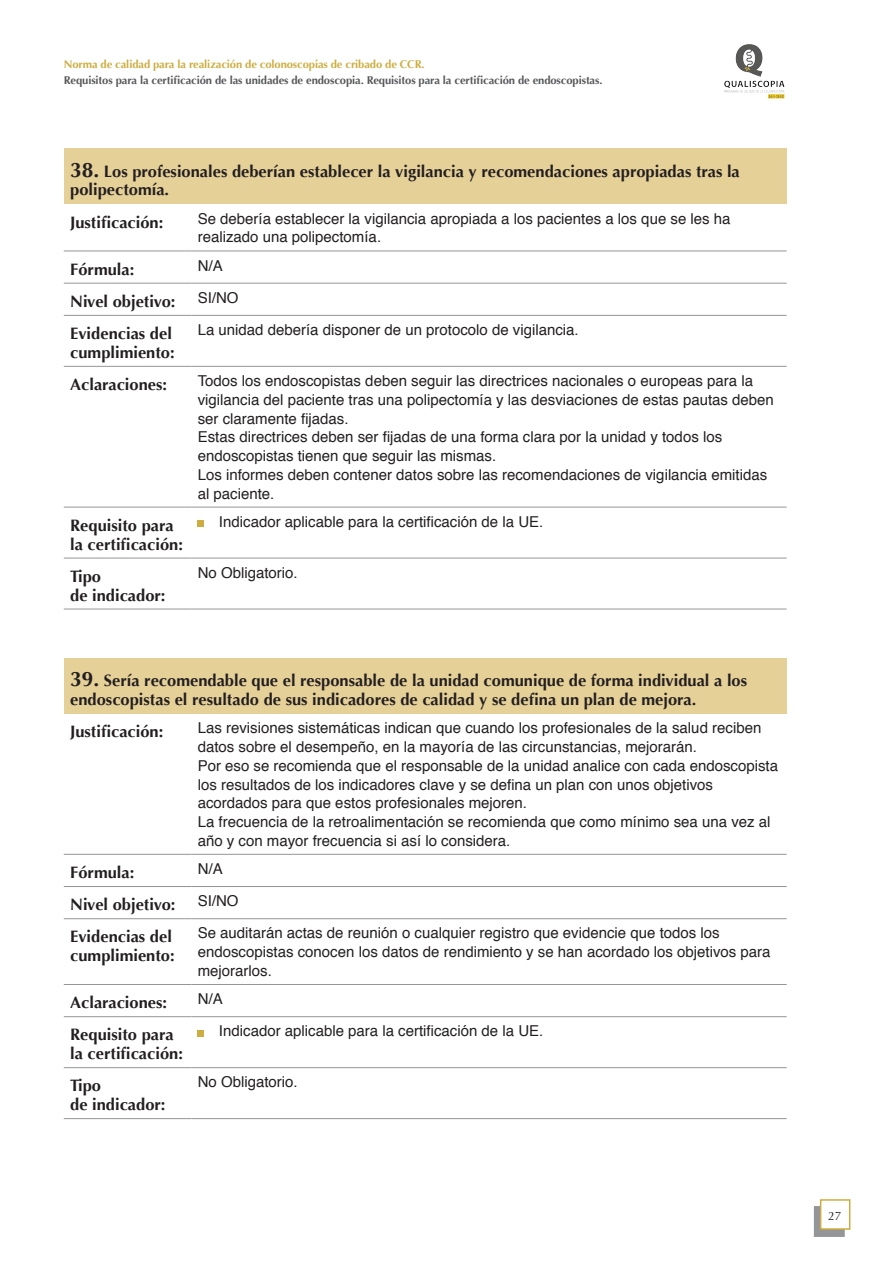
<style>
.page{position:relative;width:893px;height:1263px;background:#fff}
.page>*{position:absolute;margin:0;border:0;box-sizing:border-box;transform-origin:0 0}
.t1{font:700 16.5px/18.8px "Optima";color:#231f20}
.t2{font:15px/18.8px "Helvetica";color:#231f20}
.t3{font:12px "Optima";color:#231f20}
.t4{font:700 11.25px "Optima";letter-spacing:-.01em;color:#57585a}
.t5{font:700 11.25px "Optima";letter-spacing:-.01em;color:#cdad40}
.s1{font-size:21px}
</style>
<div class="page">
<div style="left:814px;top:1206px;width:31px;height:31px;background:#939598"></div>
<div style="left:820px;top:1199px;width:30px;height:31px;background:#fff;border:2px solid #cdad40"></div>
<img style="left:724px;top:44px;width:61px;height:55px">
<div style="left:64px;top:149px;width:723px;height:55px;background:#e5d098"></div>
<hr style="left:64px;top:251px;width:127px;height:1px;background:#939598">
<hr style="left:191px;top:251px;width:596px;height:1px;background:#939598">
<hr style="left:64px;top:283px;width:127px;height:1px;background:#939598">
<hr style="left:191px;top:283px;width:596px;height:1px;background:#939598">
<hr style="left:64px;top:315px;width:127px;height:1px;background:#939598">
<hr style="left:191px;top:315px;width:596px;height:1px;background:#939598">
<hr style="left:64px;top:366px;width:127px;height:1px;background:#939598">
<hr style="left:191px;top:366px;width:596px;height:1px;background:#939598">
<hr style="left:64px;top:507px;width:127px;height:1px;background:#939598">
<hr style="left:191px;top:507px;width:596px;height:1px;background:#939598">
<hr style="left:64px;top:558px;width:127px;height:1px;background:#939598">
<hr style="left:191px;top:558px;width:596px;height:1px;background:#939598">
<hr style="left:64px;top:609px;width:127px;height:1px;background:#939598">
<hr style="left:191px;top:609px;width:596px;height:1px;background:#939598">
<div style="left:198px;top:520px;width:6px;height:7px;background:#cdad40"></div>
<div style="left:64px;top:658px;width:723px;height:55px;background:#e5d098"></div>
<hr style="left:64px;top:854px;width:127px;height:1px;background:#939598">
<hr style="left:191px;top:854px;width:596px;height:1px;background:#939598">
<hr style="left:64px;top:886px;width:127px;height:1px;background:#939598">
<hr style="left:191px;top:886px;width:596px;height:1px;background:#939598">
<hr style="left:64px;top:918px;width:127px;height:1px;background:#939598">
<hr style="left:191px;top:918px;width:596px;height:1px;background:#939598">
<hr style="left:64px;top:984px;width:127px;height:1px;background:#939598">
<hr style="left:191px;top:984px;width:596px;height:1px;background:#939598">
<hr style="left:64px;top:1016px;width:127px;height:1px;background:#939598">
<hr style="left:191px;top:1016px;width:596px;height:1px;background:#939598">
<hr style="left:64px;top:1067px;width:127px;height:1px;background:#939598">
<hr style="left:191px;top:1067px;width:596px;height:1px;background:#939598">
<hr style="left:64px;top:1118px;width:127px;height:1px;background:#939598">
<hr style="left:191px;top:1118px;width:596px;height:1px;background:#939598">
<svg style="left:198px;top:1030px;width:6px;height:6px"></svg>
<p class="t5" style="left:64px;top:57px;width:362px">Norma de calidad para la realización de colonoscopias de cribado de CCR.</p>
<p class="t4" style="left:64px;top:74px;width:540px">Requisitos para la certificación de las unidades de endoscopia. Requisitos para la certificación de endoscopistas.</p>
<p class="t1" style="left:70px;top:162px;width:671px"><span class="s1">38.</span> Los profesionales deberían establecer la vigilancia y recomendaciones apropiadas tras la polipectomía.</p>
<p class="t1" style="left:70px;top:213px;width:95px">Justificación:</p>
<p class="t2" style="left:198px;top:209px;width:534px">Se debería establecer la vigilancia apropiada a los pacientes a los que se les ha realizado una polipectomía.</p>
<p class="t1" style="left:70px;top:260px;width:66px">Fórmula:</p>
<p class="t2" style="left:198px;top:256px;width:27px">N/A</p>
<p class="t1" style="left:70px;top:292px;width:107px">Nivel objetivo:</p>
<p class="t2" style="left:198px;top:289px;width:42px">SI/NO</p>
<p class="t1" style="left:70px;top:324px;width:106px">Evidencias del cumplimiento:</p>
<p class="t2" style="left:198px;top:321px;width:383px">La unidad debería disponer de un protocolo de vigilancia.</p>
<p class="t1" style="left:70px;top:375px;width:99px">Aclaraciones:</p>
<p class="t2" style="left:198px;top:372px;width:578px">Todos los endoscopistas deben seguir las directrices nacionales o europeas para la vigilancia del paciente tras una polipectomía y las desviaciones de estas pautas deben ser claramente fijadas.<br>Estas directrices deben ser fijadas de una forma clara por la unidad y todos los endoscopistas tienen que seguir las mismas.<br>Los informes deben contener datos sobre las recomendaciones de vigilancia emitidas al paciente.</p>
<p class="t1" style="left:70px;top:516px;width:114px">Requisito para la certificación:</p>
<p class="t2" style="left:219px;top:513px;width:326px">Indicador aplicable para la certificación de la UE.</p>
<p class="t1" style="left:70px;top:567px;width:97px">Tipo<br>de indicador:</p>
<p class="t2" style="left:198px;top:564px;width:102px">No Obligatorio.</p>
<p class="t1" style="left:70px;top:671px;width:678px"><span class="s1">39.</span> Sería recomendable que el responsable de la unidad comunique de forma individual a los endoscopistas el resultado de sus indicadores de calidad y se defina un plan de mejora.</p>
<p class="t1" style="left:70px;top:722px;width:95px">Justificación:</p>
<p class="t2" style="left:198px;top:719px;width:582px">Las revisiones sistemáticas indican que cuando los profesionales de la salud reciben datos sobre el desempeño, en la mayoría de las circunstancias, mejorarán.<br>Por eso se recomienda que el responsable de la unidad analice con cada endoscopista los resultados de los indicadores clave y se defina un plan con unos objetivos acordados para que estos profesionales mejoren.<br>La frecuencia de la retroalimentación se recomienda que como mínimo sea una vez al año y con mayor frecuencia si así lo considera.</p>
<p class="t1" style="left:70px;top:863px;width:66px">Fórmula:</p>
<p class="t2" style="left:198px;top:860px;width:27px">N/A</p>
<p class="t1" style="left:70px;top:895px;width:107px">Nivel objetivo:</p>
<p class="t2" style="left:198px;top:892px;width:42px">SI/NO</p>
<p class="t1" style="left:70px;top:928px;width:106px">Evidencias del cumplimiento:</p>
<p class="t2" style="left:198px;top:924px;width:574px">Se auditarán actas de reunión o cualquier registro que evidencie que todos los endoscopistas conocen los datos de rendimiento y se han acordado los objetivos para mejorarlos.</p>
<p class="t1" style="left:70px;top:993px;width:99px">Aclaraciones:</p>
<p class="t2" style="left:198px;top:990px;width:27px">N/A</p>
<p class="t1" style="left:70px;top:1026px;width:114px">Requisito para la certificación:</p>
<p class="t2" style="left:219px;top:1022px;width:326px">Indicador aplicable para la certificación de la UE.</p>
<p class="t1" style="left:70px;top:1076px;width:97px">Tipo<br>de indicador:</p>
<p class="t2" style="left:198px;top:1073px;width:102px">No Obligatorio.</p>
<p class="t3" style="left:828px;top:1209px;width:15px">27</p>
</div>
